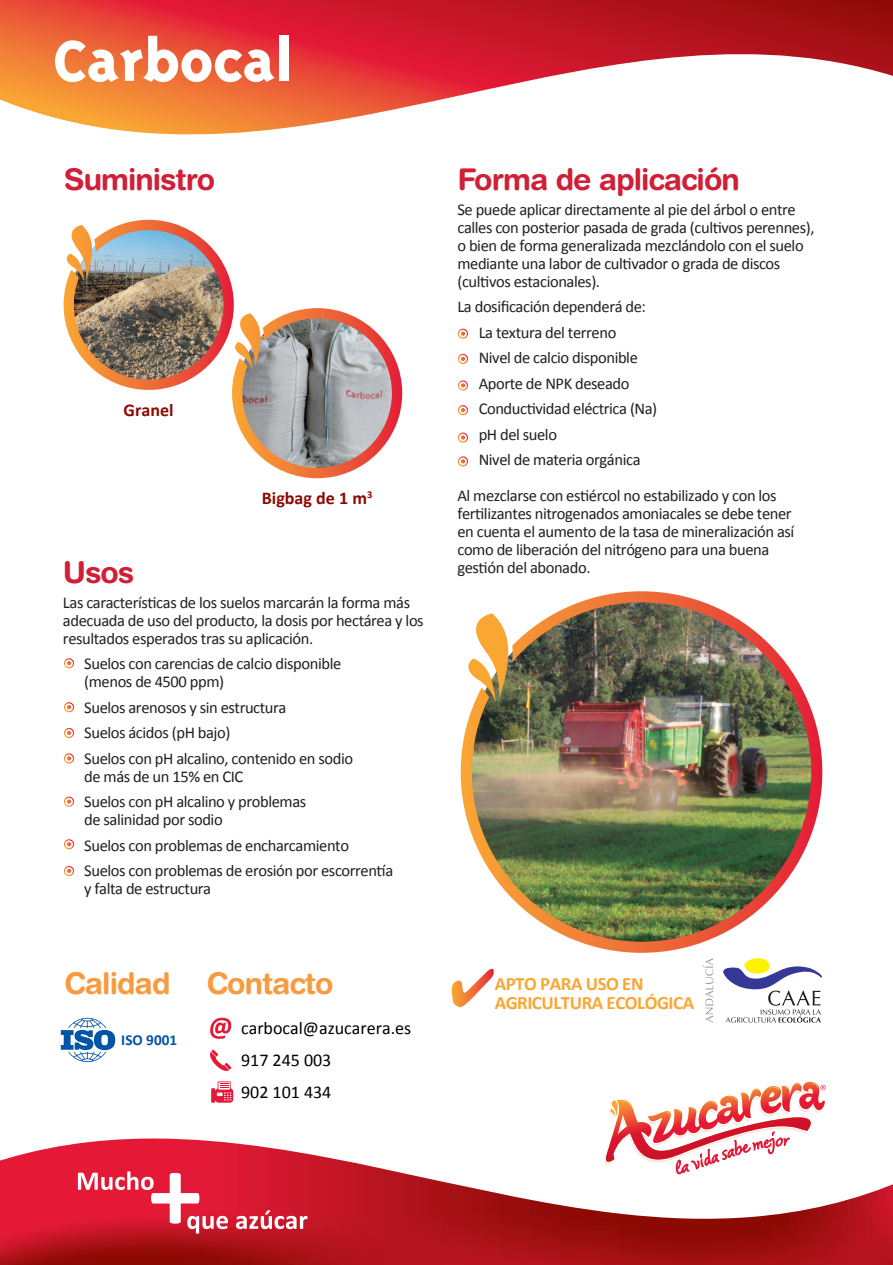
<style>
.page{position:relative;width:893px;height:1265px;background:#fff}
.page>*{position:absolute;margin:0;border:0;box-sizing:border-box;transform-origin:0 0}
.t1{font:700 30px "Helvetica Rounded LT Std";letter-spacing:-.03em;color:#d01f37}
.t2{font:700 30px "Helvetica Rounded LT Std";letter-spacing:-.03em;color:#f89a3f}
.t3{font:700 18.9px/18.9px "Calibri";letter-spacing:-.025em;color:#faa633}
.t4{font:18px/32px "Calibri";color:#000}
.t5{font:700 18px "Calibri";color:#8b0a02}
.t6{font:16.5px/18px "Calibri";letter-spacing:-.025em;color:#231f20}
.t7{font:700 15.3px "Calibri";color:#0154a6}
</style>
<div class="page">
<svg style="left:0;top:0;width:892px;height:135px"></svg>
<svg style="left:55px;top:36px;width:219px;height:46px"></svg>
<div style="left:280px;top:36px;width:9px;height:45px;background:#fff"></div>
<svg style="left:458px;top:329px;width:10px;height:10px"></svg>
<svg style="left:458px;top:354px;width:10px;height:10px"></svg>
<svg style="left:458px;top:380px;width:10px;height:10px"></svg>
<svg style="left:458px;top:405px;width:10px;height:10px"></svg>
<svg style="left:458px;top:432px;width:10px;height:11px"></svg>
<svg style="left:458px;top:456px;width:10px;height:10px"></svg>
<svg style="left:0;top:1138px;width:892px;height:127px"></svg>
<svg style="left:78px;top:1171px;width:150px;height:62px"></svg>
<svg style="left:236px;top:1210px;width:71px;height:19px"></svg>
<svg style="left:604px;top:1081px;width:221px;height:93px"></svg>
<svg style="left:61px;top:1017px;width:55px;height:46px"></svg>
<svg style="left:210px;top:1017px;width:21px;height:21px"></svg>
<svg style="left:210px;top:1049px;width:21px;height:22px"></svg>
<svg style="left:211px;top:1081px;width:22px;height:21px"></svg>
<img style="left:63px;top:220px;width:339px;height:258px">
<svg style="left:64px;top:658px;width:10px;height:10px"></svg>
<svg style="left:64px;top:702px;width:10px;height:10px"></svg>
<svg style="left:64px;top:728px;width:10px;height:10px"></svg>
<svg style="left:64px;top:753px;width:10px;height:10px"></svg>
<svg style="left:64px;top:796px;width:10px;height:10px"></svg>
<svg style="left:64px;top:839px;width:10px;height:10px"></svg>
<svg style="left:64px;top:866px;width:10px;height:10px"></svg>
<img style="left:460px;top:591px;width:362px;height:361px">
<svg style="left:723px;top:958px;width:99px;height:64px"></svg>
<svg style="left:703px;top:958px;width:10px;height:64px"></svg>
<svg style="left:452px;top:968px;width:41px;height:39px"></svg>
<h1 class="t1" style="left:64px;top:161px;width:152px">Suministro</h1>
<p class="t5" style="left:124px;top:399px;width:52px">Granel</p>
<h1 class="t1" style="left:63px;top:553px;width:73px">Usos</h1>
<p class="t5" style="left:262px;top:487px;width:112px">Bigbag de 1 m<sup>3</sup></p>
<p class="t6" style="left:63px;top:592px;width:362px">Las características de los suelos marcarán la forma más adecuada de uso del producto, la dosis por hectárea y los resultados esperados tras su aplicación.</p>
<p class="t6" style="left:84px;top:654px;width:258px">Suelos con carencias de calcio disponible (menos de 4500 ppm)</p>
<p class="t6" style="left:84px;top:693px;width:270px;line-height:25.5px">Suelos arenosos y sin estructura<br>Suelos ácidos (pH bajo)<br>Suelos con pH alcalino, contenido en sodio</p>
<p class="t6" style="left:84px;top:762px;width:223px;line-height:25.5px">de más de un 15% en CIC<br>Suelos con pH alcalino y problemas</p>
<p class="t6" style="left:84px;top:806px;width:310px;line-height:25.5px">de salinidad por sodio<br>Suelos con problemas de encharcamiento<br>Suelos con problemas de erosión por escorrentía</p>
<p class="t6" style="left:84px;top:878px;width:128px">y falta de estructura</p>
<h1 class="t2" style="left:64px;top:964px;width:271px">Calidad Contacto</h1>
<p class="t7" style="left:121px;top:1030px;width:57px">ISO 9001</p>
<p class="t4" style="left:241px;top:1011px;width:172px">carbocal@azucarera.es<br>917 245 003<br>902 101 434</p>
<h1 class="t1" style="left:457px;top:161px;width:284px">Forma de aplicación</h1>
<p class="t6" style="left:457px;top:199px;width:358px">Se puede aplicar directamente al pie del árbol o entre calles con posterior pasada de grada (cultivos perennes), o bien de forma generalizada mezclándolo con el suelo mediante una labor de cultivador o grada de discos (cultivos estacionales).</p>
<p class="t6" style="left:478px;top:293px;width:180px;line-height:25.5px;text-indent:-21px">La dosificación dependerá de:<br>La textura del terreno<br>Nivel de calcio disponible<br>Aporte de NPK deseado<br>Conductividad eléctrica (Na) pH del suelo<br>Nivel de materia orgánica</p>
<p class="t6" style="left:457px;top:486px;width:338px">Al mezclarse con estiércol no estabilizado y con los fertilizantes nitrogenados amoniacales se debe tener en cuenta el aumento de la tasa de mineralización así como de liberación del nitrógeno para una buena gestión del abonado.</p>
<p class="t3" style="left:494px;top:973px;width:201px">APTO PARA USO EN<br>AGRICULTURA ECOLÓGICA</p>
</div>
